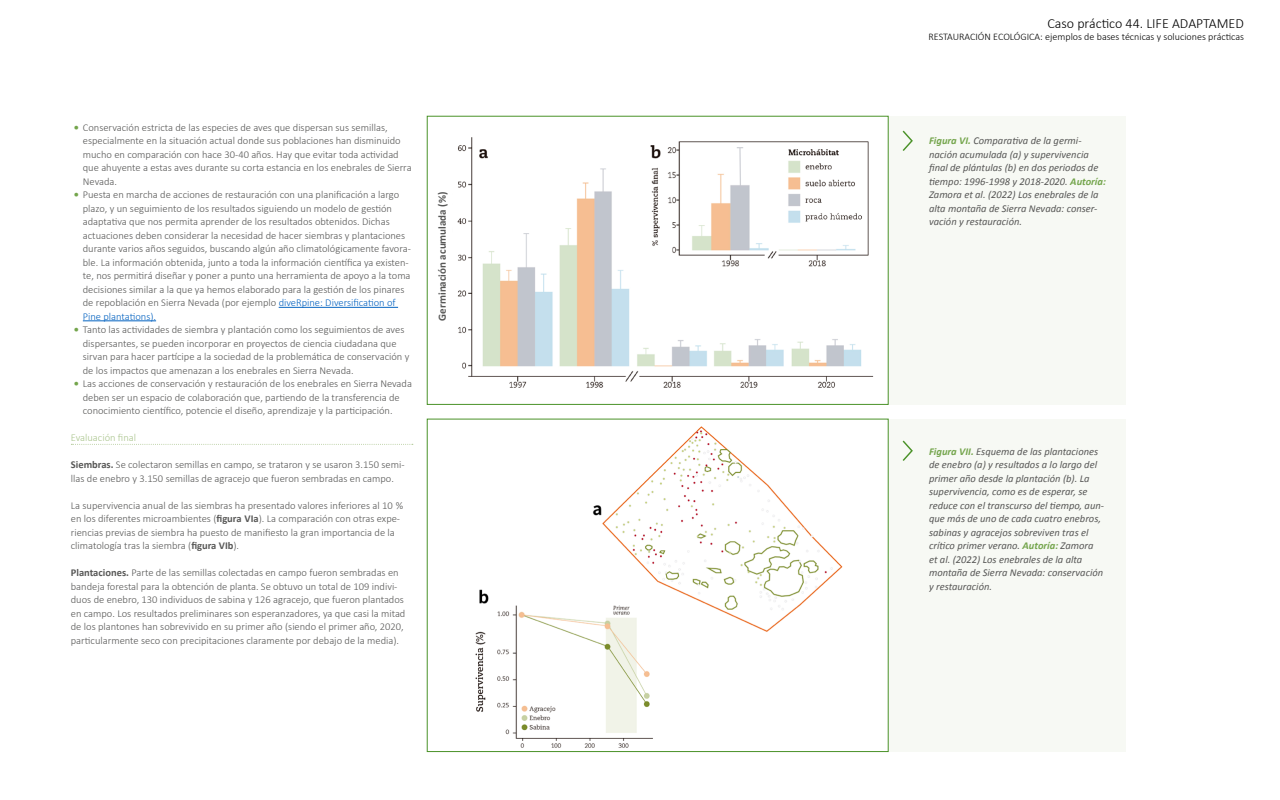
<style>
.page{position:relative;width:1280px;height:800px;background:#fff}
.page>*{position:absolute;margin:0;border:0;box-sizing:border-box;transform-origin:0 0}
.t1{font:300 14px "Calibri";color:#000}
.t2{font:700 11px "Calibri";color:#575756}
.t3{font:300 10.5px/13.5px "Calibri";color:#575756}
.t4{font:italic 10.5px/13.5px "Calibri";color:#575756}
.t5{font:300 10.5px "Calibri";color:#aac58e}
.t6{font:300 10.1px "Calibri";color:#000}
.s1{font-weight:700;color:#74a54c}
.s2{color:#0563c1}
.s3{font-weight:700}
</style>
<div class="page">
<hr style="left:279px;top:307px;width:119px;height:1px;background:#0563c1">
<hr style="left:83px;top:321px;width:73px;height:1px;background:#0563c1">
<svg style="left:71px;top:444px;width:342px;height:1px"></svg>
<div style="left:427px;top:116px;width:699px;height:289px;background:#f7f9f4"></div>
<div style="left:427px;top:419px;width:699px;height:333px;background:#f7f9f4"></div>
<div style="left:427px;top:116px;width:461px;height:288px;background:#fff"></div>
<img style="left:457px;top:137px;width:417px;height:251px">
<div style="left:427px;top:116px;width:461px;height:289px;border:1px solid #4a9228"></div>
<div style="left:427px;top:419px;width:461px;height:333px;background:#fff"></div>
<img style="left:475px;top:426px;width:368px;height:322px">
<div style="left:427px;top:419px;width:461px;height:333px;border:1px solid #4a9228"></div>
<svg style="left:903px;top:131px;width:10px;height:20px"></svg>
<svg style="left:903px;top:441px;width:10px;height:20px"></svg>
<p class="t3" style="left:83px;top:120px;width:330px;text-indent:-9px"><span class="s1">•</span> Conservación estricta de las especies de aves que dispersan sus semillas, especialmente en la situación actual donde sus poblaciones han disminuido mucho en comparación con hace 30-40 años. Hay que evitar toda actividad que ahuyente a estas aves durante su corta estancia en los enebrales de Sierra Nevada.</p>
<p class="t3" style="left:83px;top:188px;width:330px;text-indent:-9px"><span class="s1">•</span> Puesta en marcha de acciones de restauración con una planificación a largo plazo, y un seguimiento de los resultados siguiendo un modelo de gestión adaptativa que nos permita aprender de los resultados obtenidos. Dichas actuaciones deben considerar la necesidad de hacer siembras y plantaciones durante varios años seguidos, buscando algún año climatológicamente favora&shy;ble. La información obtenida, junto a toda la información científica ya existen&shy;te, nos permitirá diseñar y poner a punto una herramienta de apoyo a la toma decisiones similar a la que ya hemos elaborado para la gestión de los pinares de repoblación en Sierra Nevada (por ejemplo <span class="s2">diveRpine: Diversification of Pine plantations).</span></p>
<p class="t3" style="left:83px;top:323px;width:328px;text-indent:-9px"><span class="s1">•</span> Tanto las actividades de siembra y plantación como los seguimientos de aves dispersantes, se pueden incorporar en proyectos de ciencia ciudadana que sirvan para hacer partícipe a la sociedad de la problemática de conservación y de los impactos que amenazan a los enebrales en Sierra Nevada.</p>
<p class="t3" style="left:83px;top:377px;width:331px;text-indent:-9px"><span class="s1">•</span> Las acciones de conservación y restauración de los enebrales en Sierra Nevada deben ser un espacio de colaboración que, partiendo de la transferencia de conocimiento científico, potencie el diseño, aprendizaje y la participación.</p>
<p class="t5" style="left:71px;top:431px;width:67px">Evaluación final</p>
<p class="t3" style="left:71px;top:458px;width:335px"><span class="s3">Siembras.</span> Se colectaron semillas en campo, se trataron y se usaron 3.150 semi&shy;llas de enebro y 3.150 semillas de agracejo que fueron sembradas en campo.</p>
<p class="t3" style="left:71px;top:498px;width:334px">La supervivencia anual de las siembras ha presentado valores inferiores al 10 % en los diferentes microambientes (<span class="s3">figura VIa</span>). La comparación con otras expe&shy;riencias previas de siembra ha puesto de manifiesto la gran importancia de la climatología tras la siembra (<span class="s3">figura VIb</span>).</p>
<p class="t3" style="left:71px;top:566px;width:336px"><span class="s3">Plantaciones.</span> Parte de las semillas colectadas en campo fueron sembradas en bandeja forestal para la obtención de planta. Se obtuvo un total de 109 indivi&shy;duos de enebro, 130 individuos de sabina y 126 agracejo, que fueron plantados en campo. Los resultados preliminares son esperanzadores, ya que casi la mitad de los plantones han sobrevivido en su primer año (siendo el primer año, 2020, particularmente seco con precipitaciones claramente por debajo de la media).</p>
<p class="t2" style="left:435px;top:321px;width:130px;rotate:-90deg">Germinación acumulada (%)</p>
<h1 class="t1" style="left:1047px;top:14px;width:198px">Caso práctico 44. LIFE ADAPTAMED</h1>
<p class="t6" style="left:928px;top:30px;width:317px">RESTAURACIÓN ECOLÓGICA: ejemplos de bases técnicas y soluciones prácticas</p>
<p class="t4" style="left:929px;top:133px;width:178px"><span class="s1">Figura VI.</span> Comparativa de la germi&shy;nación acumulada (a) y supervivencia final de plántulas (b) en dos periodos de tiempo: 1996-1998 y 2018-2020. <span class="s1">Autoría:<br></span>Zamora et al. (2022) Los enebrales de la alta montaña de Sierra Nevada: conser&shy;vación y restauración.</p>
<p class="t4" style="left:929px;top:444px;width:176px"><span class="s1">Figura VII.</span> Esquema de las plantaciones de enebro (a) y resultados a lo largo del primer año desde la plantación (b). La supervivencia, como es de esperar, se reduce con el transcurso del tiempo, aun&shy;que más de uno de cada cuatro enebros, sabinas y agracejos sobreviven tras el crítico primer verano. <span class="s1">Autoría:</span> Zamora et al. (2022) Los enebrales de la alta montaña de Sierra Nevada: conservación y restauración.</p>
</div>
